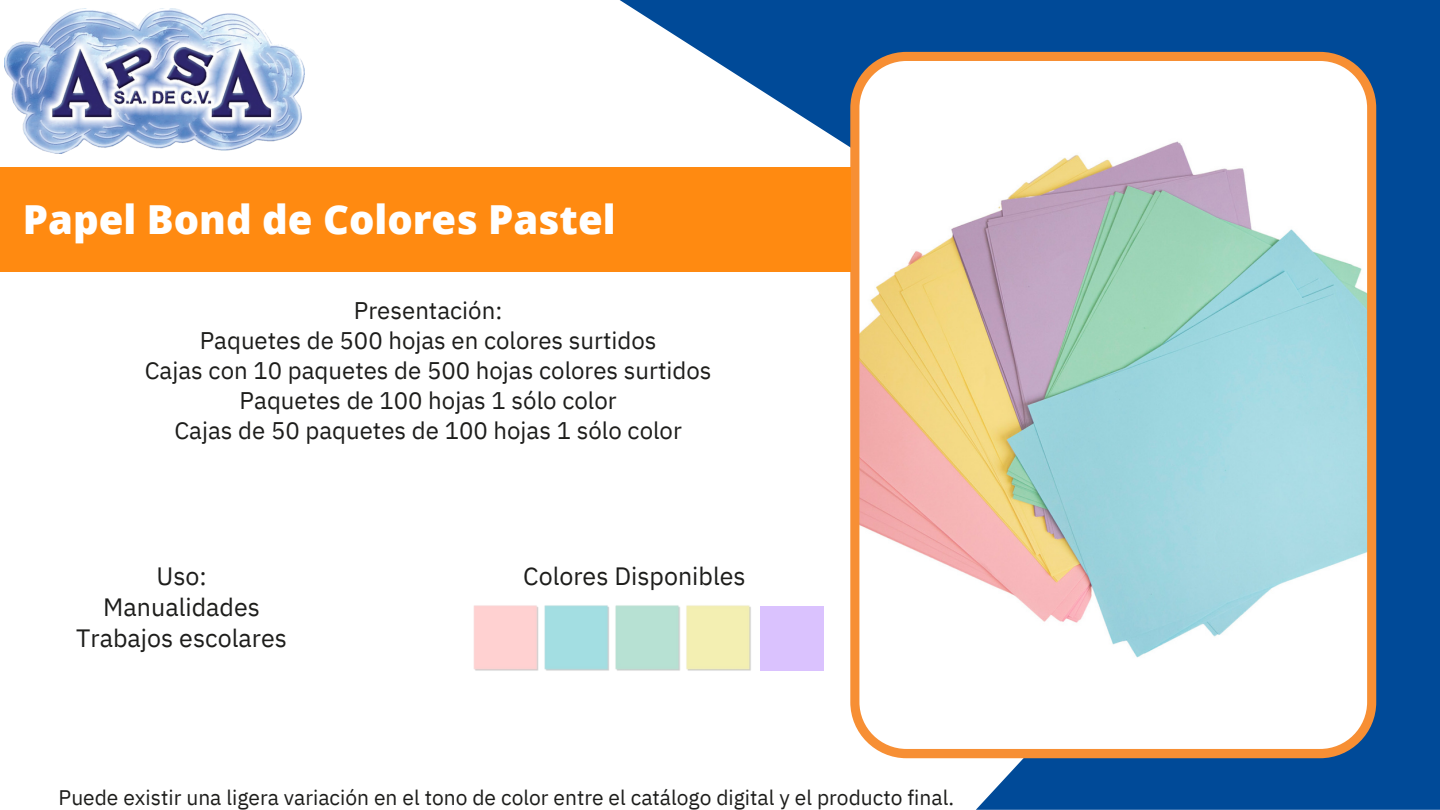
<style>
.page{position:relative;width:1440px;height:810px;background:#fff}
.page>*{position:absolute;margin:0;border:0;box-sizing:border-box;transform-origin:0 0}
.t1{font:800 40px "Open Sans";color:#fff}
.t2{font:25px/30.7px "IBM Plex Sans";color:#1d1d1b;text-align:center}
.t3{font:24px/30px "IBM Plex Sans";color:#1d1d1b;text-align:center}
.t4{font:21px "IBM Plex Sans";color:#1d1d1b}
</style>
<div class="page">
<div style="left:976px;top:470px;width:464px;height:340px;background:#004a98"></div>
<svg style="left:620px;top:0;width:820px;height:470px;fill:#004a98"></svg>
<svg style="left:850px;top:52px;width:526px;height:706px"></svg>
<div style="left:0;top:167px;width:850px;height:105px;background:#ff8a11"></div>
<img style="left:4px;top:8px;width:301px;height:145px">
<img style="left:473px;top:563px;width:484px;height:163px">
<div style="left:761px;top:607px;width:63px;height:63px;background:#dac2fe"></div>
<h1 class="t1" style="left:23px;top:189px;width:594px">Papel Bond de Colores Pastel</h1>
<p class="t3" style="left:145px;top:294px;width:568px">Presentación:<br>Paquetes de 500 hojas en colores surtidos<br>Cajas con 10 paquetes de 500 hojas colores surtidos Paquetes de 100 hojas 1 sólo color<br>Cajas de 50 paquetes de 100 hojas 1 sólo color</p>
<p class="t2" style="left:76px;top:559px;width:212px">Uso:<br>Manualidades<br>Trabajos escolares</p>
<p class="t2" style="left:523px;top:559px;width:224px">Colores Disponibles</p>
<p class="t4" style="left:59px;top:782px;width:897px">Puede existir una ligera variación en el tono de color entre el catálogo digital y el producto final.</p>
</div>
